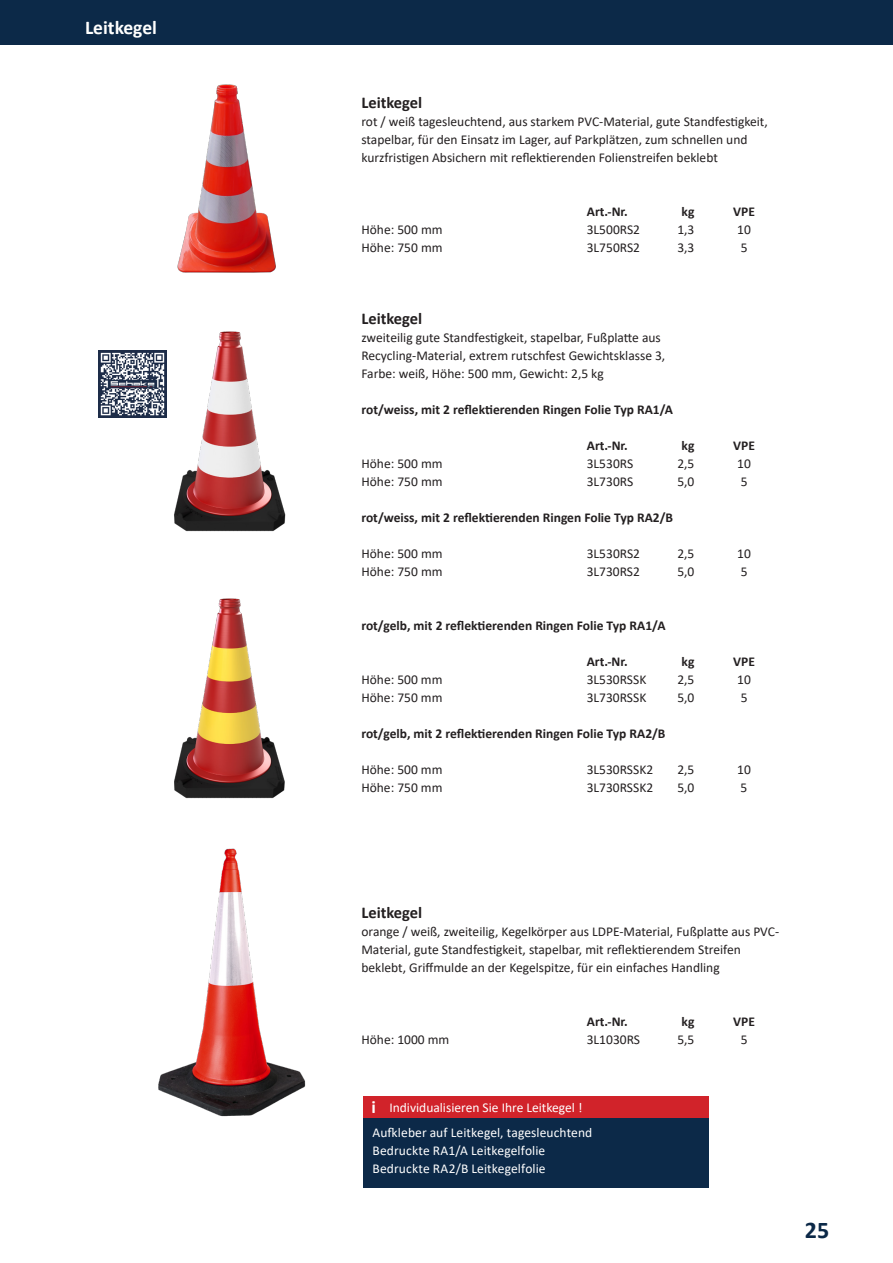
<style>
.page{position:relative;width:893px;height:1263px;background:#fff}
.page>*{position:absolute;margin:0;border:0;box-sizing:border-box;transform-origin:0 0}
.t1{font:700 24px "Calibri";color:#0c2948}
.t2{font:700 19.5px "Calibri";color:#fff}
.t3{font:700 16.5px "Calibri";color:#231f20}
.t4{font:13.5px/18px "Calibri";color:#231f20}
.t5{font:700 13.5px "Calibri";color:#231f20}
.t6{font:13.5px/18px "Calibri";letter-spacing:.005em;color:#fff}
.s1{font-weight:700;font-size:18px}
</style>
<div class="page">
<div style="left:0;top:0;width:893px;height:45px;background:#0c2948"></div>
<img style="left:177px;top:84px;width:99px;height:189px">
<img style="left:163px;top:331px;width:123px;height:201px">
<img style="left:174px;top:598px;width:111px;height:201px">
<img style="left:158px;top:848px;width:148px;height:269px">
<div style="left:363px;top:1118px;width:346px;height:70px;background:#0c2948"></div>
<div style="left:385px;top:1097px;width:324px;height:21px;background:#d1232a"></div>
<div style="left:363px;top:1097px;width:22px;height:21px;background:#d1232a"></div>
<img style="left:98px;top:351px;width:68px;height:66px">
<h2 class="t2" style="left:85px;top:14px;width:73px">Leitkegel</h2>
<p class="t3" style="left:361px;top:91px;width:62px">Leitkegel</p>
<p class="t4" style="left:361px;top:112px;width:408px">rot / weiß tagesleuchtend, aus starkem PVC-Material, gute Standfestigkeit, stapelbar, für den Einsatz im Lager, auf Parkplätzen, zum schnellen und kurzfristigen Absichern mit reflektierenden Folienstreifen beklebt</p>
<p class="t5" style="left:587px;top:202px;width:42px">Art.-Nr.</p>
<p class="t5" style="left:682px;top:202px;width:14px">kg</p>
<p class="t5" style="left:733px;top:202px;width:23px">VPE</p>
<p class="t4" style="left:361px;top:220px;width:83px">Höhe: 500 mm</p>
<p class="t4" style="left:587px;top:220px;width:55px">3L500RS2</p>
<p class="t4" style="left:677px;top:220px;width:19px">1,3</p>
<p class="t4" style="left:737px;top:220px;width:15px">10</p>
<p class="t4" style="left:361px;top:238px;width:83px">Höhe: 750 mm</p>
<p class="t4" style="left:587px;top:238px;width:55px">3L750RS2</p>
<p class="t4" style="left:677px;top:238px;width:19px">3,3</p>
<p class="t4" style="left:741px;top:238px;width:8px">5</p>
<p class="t3" style="left:361px;top:307px;width:62px">Leitkegel</p>
<p class="t4" style="left:361px;top:328px;width:305px">zweiteilig gute Standfestigkeit, stapelbar, Fußplatte aus<br>Recycling-Material, extrem rutschfest Gewichtsklasse 3,<br>Farbe: weiß, Höhe: 500 mm, Gewicht: 2,5 kg</p>
<p class="t5" style="left:361px;top:400px;width:313px">rot/weiss, mit 2 reflektierenden Ringen Folie Typ RA1/A</p>
<p class="t5" style="left:587px;top:436px;width:42px">Art.-Nr.</p>
<p class="t5" style="left:682px;top:436px;width:14px">kg</p>
<p class="t5" style="left:733px;top:436px;width:23px">VPE</p>
<p class="t4" style="left:361px;top:454px;width:83px">Höhe: 500 mm</p>
<p class="t4" style="left:587px;top:454px;width:48px">3L530RS</p>
<p class="t4" style="left:677px;top:454px;width:19px">2,5</p>
<p class="t4" style="left:737px;top:454px;width:15px">10</p>
<p class="t4" style="left:361px;top:472px;width:83px">Höhe: 750 mm</p>
<p class="t4" style="left:587px;top:472px;width:48px">3L730RS</p>
<p class="t4" style="left:677px;top:472px;width:19px">5,0</p>
<p class="t4" style="left:741px;top:472px;width:8px">5</p>
<p class="t5" style="left:361px;top:508px;width:313px">rot/weiss, mit 2 reflektierenden Ringen Folie Typ RA2/B</p>
<p class="t4" style="left:361px;top:544px;width:83px">Höhe: 500 mm</p>
<p class="t4" style="left:587px;top:544px;width:55px">3L530RS2</p>
<p class="t4" style="left:677px;top:544px;width:19px">2,5</p>
<p class="t4" style="left:737px;top:544px;width:15px">10</p>
<p class="t4" style="left:361px;top:562px;width:83px">Höhe: 750 mm</p>
<p class="t4" style="left:587px;top:562px;width:55px">3L730RS2</p>
<p class="t4" style="left:677px;top:562px;width:19px">5,0</p>
<p class="t4" style="left:741px;top:562px;width:8px">5</p>
<p class="t5" style="left:361px;top:616px;width:306px">rot/gelb, mit 2 reflektierenden Ringen Folie Typ RA1/A</p>
<p class="t5" style="left:587px;top:652px;width:42px">Art.-Nr.</p>
<p class="t5" style="left:681px;top:652px;width:14px">kg</p>
<p class="t5" style="left:733px;top:652px;width:23px">VPE</p>
<p class="t4" style="left:361px;top:670px;width:83px">Höhe: 500 mm</p>
<p class="t4" style="left:587px;top:670px;width:61px">3L530RSSK</p>
<p class="t4" style="left:677px;top:670px;width:19px">2,5</p>
<p class="t4" style="left:737px;top:670px;width:15px">10</p>
<p class="t4" style="left:361px;top:688px;width:83px">Höhe: 750 mm</p>
<p class="t4" style="left:587px;top:688px;width:61px">3L730RSSK</p>
<p class="t4" style="left:677px;top:688px;width:19px">5,0</p>
<p class="t4" style="left:741px;top:688px;width:8px">5</p>
<p class="t5" style="left:361px;top:724px;width:306px">rot/gelb, mit 2 reflektierenden Ringen Folie Typ RA2/B</p>
<p class="t4" style="left:361px;top:760px;width:83px">Höhe: 500 mm</p>
<p class="t4" style="left:587px;top:760px;width:68px">3L530RSSK2</p>
<p class="t4" style="left:677px;top:760px;width:19px">2,5</p>
<p class="t4" style="left:737px;top:760px;width:15px">10</p>
<p class="t4" style="left:361px;top:778px;width:83px">Höhe: 750 mm</p>
<p class="t4" style="left:587px;top:778px;width:68px">3L730RSSK2</p>
<p class="t4" style="left:677px;top:778px;width:19px">5,0</p>
<p class="t4" style="left:741px;top:778px;width:8px">5</p>
<p class="t3" style="left:361px;top:901px;width:62px">Leitkegel</p>
<p class="t4" style="left:361px;top:922px;width:419px">orange / weiß, zweiteilig, Kegelkörper aus LDPE-Material, Fußplatte aus PVC-<br>Material, gute Standfestigkeit, stapelbar, mit reflektierendem Streifen beklebt, Griffmulde an der Kegelspitze, für ein einfaches Handling</p>
<p class="t5" style="left:587px;top:1012px;width:42px">Art.-Nr.</p>
<p class="t5" style="left:682px;top:1012px;width:14px">kg</p>
<p class="t5" style="left:733px;top:1012px;width:23px">VPE</p>
<p class="t4" style="left:361px;top:1030px;width:90px">Höhe: 1000 mm</p>
<p class="t4" style="left:587px;top:1030px;width:55px">3L1030RS</p>
<p class="t4" style="left:677px;top:1030px;width:19px">5,5</p>
<p class="t4" style="left:741px;top:1030px;width:8px">5</p>
<p class="t6" style="left:371px;top:1098px;width:212px"><span class="s1">i</span> Individualisieren Sie Ihre Leitkegel !</p>
<p class="t6" style="left:373px;top:1123px;width:221px">Aufkleber auf Leitkegel, tagesleuchtend<br>Bedruckte RA1/A Leitkegelfolie<br>Bedruckte RA2/B Leitkegelfolie</p>
<h1 class="t1" style="left:805px;top:1213px;width:26px">25</h1>
</div>
